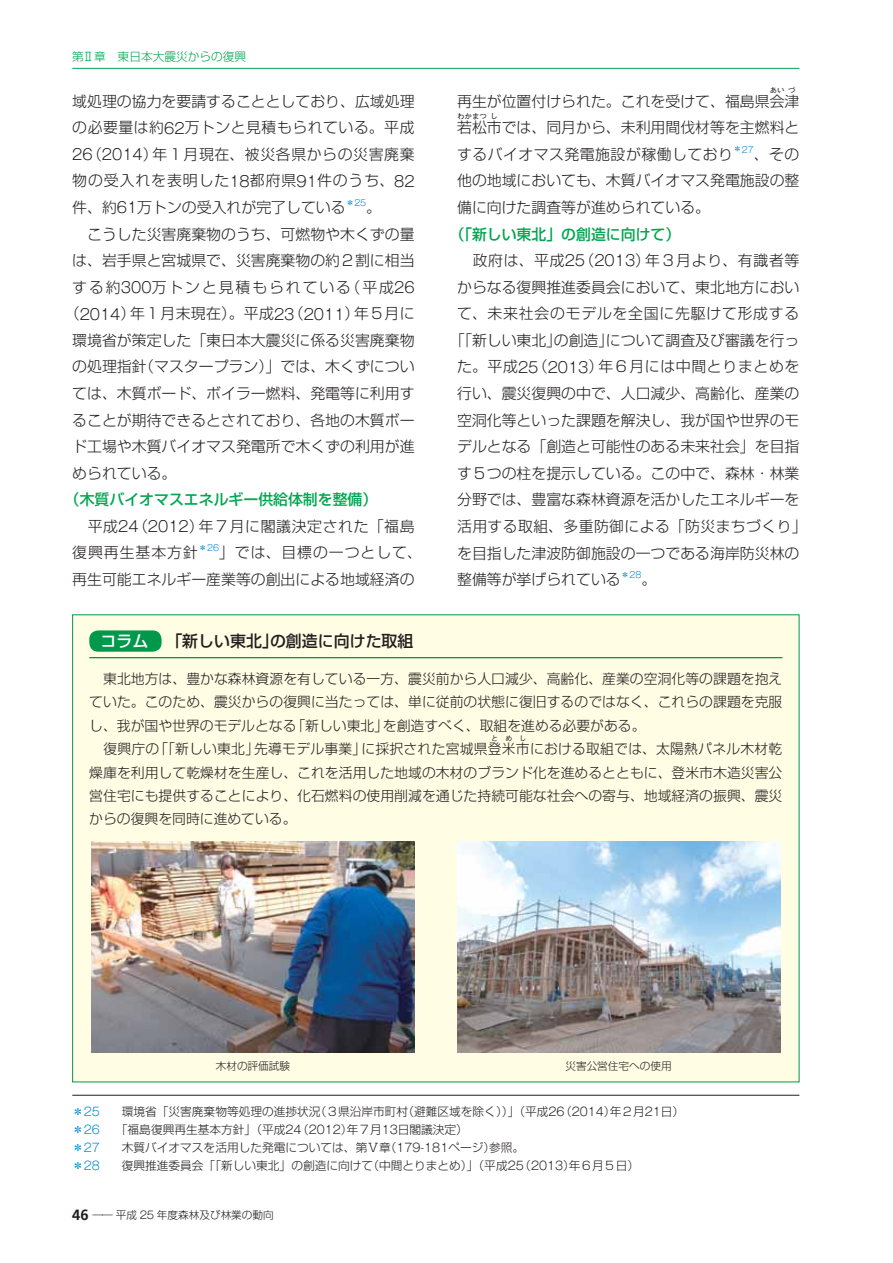
<style>
.page{position:relative;width:893px;height:1263px;background:#fff}
.page>*{position:absolute;margin:0;border:0;box-sizing:border-box;transform-origin:0 0}
.t1{font:15.9px "Shin Go Pro Medium 90 pv RKSJ H";color:#231f20}
.t2{font:14.85px/26.5px "Shin Go Pro Light 90 pv RKSJ H";color:#231f20;text-align:justify}
.t3{font:14.85px/26.5px "Shin Go Pro Light 90 pv RKSJ H";letter-spacing:.04em;color:#231f20}
.t4{font:14.85px "Shin Go Pro Medium 90 pv RKSJ H";color:#00a650}
.t5{font:14.85px "Shin Go Pro Light 90 pv RKSJ H";letter-spacing:.02em;color:#231f20}
.t6{font:14.85px "Shin Go Pro Light 90 pv RKSJ H";letter-spacing:.045em;color:#231f20}
.t7{font:14.85px "Shin Go Pro Light 90 pv RKSJ H";letter-spacing:.125em;color:#231f20}
.t8{font:14.85px "Shin Go Pro Light 90 pv RKSJ H";letter-spacing:.025em;color:#231f20}
.t9{font:14.85px "Shin Go Pro Light 90 pv RKSJ H";letter-spacing:.05em;color:#231f20}
.t10{font:14.85px "Shin Go Pro Light 90 pv RKSJ H";letter-spacing:.03em;color:#231f20}
.t11{font:13.8px/23.4px "Shin Go Pro Light 90 pv RKSJ H";letter-spacing:.005em;color:#231f20}
.t12{font:11.7px "Shin Go Pro Light 90 pv RKSJ H";color:#231f20}
.t13{font:11.7px "Shin Go Pro Light 90 pv RKSJ H";color:#00a650}
.t14{font:11.7px "Gothic MB101 Pro Light 90 pv RKSJ H";color:#0089cf}
.t15{font:10.65px "Shin Go Pro Light 90 pv RKSJ H";color:#231f20}
.t16{font:8.7px "Gothic MB101 Pro Light 90 pv RKSJ H";color:#0089cf}
.t17{font:7.5px "Shin Go Pro Light 90 pv RKSJ H";color:#231f20}
.t18{font:6.9px "Shin Go Pro Light 90 pv RKSJ H";color:#231f20}
.s1{font-family:"Gothic MB101 Pro Light 90 pv RKSJ H"}
.s2{font-family:"Shin Go Pro Light 90 pv RKSJ H"}
.s3{color:#fff}
.s4{font-family:"Frutiger";font-weight:700;font-size:14.85px}
</style>
<div class="page">
<hr style="left:72px;top:68px;width:727px;height:1px;background:#00a650">
<hr style="left:72px;top:1095px;width:727px;height:1px;background:#231f20">
<div style="left:73px;top:615px;width:726px;height:467px;background:#fffde4"></div>
<div style="left:89px;top:630px;width:73px;height:22px;background:#00994b;border-radius:9px"></div>
<hr style="left:89px;top:657px;width:693px;height:1px;background:#00994b">
<img style="left:91px;top:842px;width:323px;height:210px">
<img style="left:457px;top:842px;width:323px;height:210px">
<p class="t13" style="left:72px;top:53px;width:175px">第Ⅱ章　東日本大震災からの復興</p>
<p class="t2" style="left:72px;top:90px;width:344px">域処理の協力を要請することとしており、広域処理の必要量は約<span class="s1">62</span>万トンと見積もられている。平成<span class="s1">26</span>（<span class="s1">2014</span>）年１月現在、被災各県からの災害廃棄物の受入れを表明した<span class="s1">18</span>都府県<span class="s1">91</span>件のうち、<span class="s1">82</span>件、約<span class="s1">61</span>万トンの受入れが完了している</p>
<p class="t16" style="left:346px;top:199px;width:22px"><span class="s2">＊</span>25</p>
<p class="t2" style="left:366px;top:196px;width:16px">。</p>
<p class="t2" style="left:72px;top:223px;width:344px">　こうした災害廃棄物のうち、可燃物や木くずの量</p>
<p class="t2" style="left:72px;top:249px;width:344px">は、岩手県と宮城県で、災害廃棄物の約２割に相当</p>
<p class="t7" style="left:72px;top:282px;width:344px">する約<span class="s1">300</span>万トンと見積もられている（平成<span class="s1">26</span></p>
<p class="t5" style="left:65px;top:308px;width:351px">（<span class="s1">2014</span>）年１月末現在）。平成<span class="s1">23</span>（<span class="s1">2011</span>）年５月に</p>
<p class="t2" style="left:72px;top:329px;width:344px">環境省が策定した「東日本大震災に係る災害廃棄物</p>
<p class="t2" style="left:72px;top:356px;width:344px">の処理指針（マスタープラン）」では、木くずについ</p>
<p class="t2" style="left:72px;top:382px;width:344px">ては、木質ボード、ボイラー燃料、発電等に利用す</p>
<p class="t2" style="left:72px;top:409px;width:344px">ることが期待できるとされており、各地の木質ボー</p>
<p class="t2" style="left:72px;top:435px;width:344px">ド工場や木質バイオマス発電所で木くずの利用が進</p>
<p class="t2" style="left:72px;top:462px;width:106px">められている。</p>
<p class="t4" style="left:65px;top:494px;width:314px">（木質バイオマスエネルギー供給体制を整備）</p>
<p class="t3" style="left:72px;top:515px;width:344px">　平成<span class="s1">24</span>（<span class="s1">2012</span>）年７月に閣議決定された「福島復興再生基本方針</p>
<p class="t16" style="left:198px;top:545px;width:22px"><span class="s2">＊</span>26</p>
<p class="t2" style="left:72px;top:542px;width:351px;text-indent:147px">」では、目標の一つとして、再生可能エネルギー産業等の創出による地域経済の</p>
<p class="t17" style="left:770px;top:87px;width:16px">あい</p>
<p class="t17" style="left:788px;top:87px;width:9px">づ</p>
<p class="t2" style="left:457px;top:116px;width:344px">若松市では、同月から、未利用間伐材等を主燃料と</p>
<p class="t2" style="left:457px;top:90px;width:344px">再生が位置付けられた。これを受けて、福島県会津</p>
<p class="t17" style="left:457px;top:114px;width:31px">わかまつ</p>
<p class="t17" style="left:491px;top:114px;width:9px">し</p>
<p class="t10" style="left:457px;top:149px;width:277px">するバイオマス発電施設が稼働しており</p>
<p class="t16" style="left:733px;top:146px;width:22px"><span class="s2">＊</span>27</p>
<p class="t2" style="left:457px;top:143px;width:344px;text-indent:297px">、その他の地域においても、木質バイオマス発電施設の整備に向けた調査等が進められている。</p>
<p class="t4" style="left:450px;top:228px;width:232px">（「新しい東北」の創造に向けて）</p>
<p class="t6" style="left:457px;top:255px;width:344px">　政府は、平成<span class="s1">25</span>（<span class="s1">2013</span>）年３月より、有識者等</p>
<p class="t2" style="left:457px;top:276px;width:344px">からなる復興推進委員会において、東北地方におい</p>
<p class="t9" style="left:457px;top:308px;width:344px">て、未来社会のモデルを全国に先駆けて形成する</p>
<p class="t2" style="left:450px;top:329px;width:351px">「「新しい東北」の創造」について調査及び審議を行っ</p>
<p class="t3" style="left:457px;top:356px;width:344px">た。平成<span class="s1">25</span>（<span class="s1">2013</span>）年６月には中間とりまとめを</p>
<p class="t2" style="left:457px;top:382px;width:344px">行い、震災復興の中で、人口減少、高齢化、産業の</p>
<p class="t2" style="left:457px;top:409px;width:344px">空洞化等といった課題を解決し、我が国や世界のモ</p>
<p class="t2" style="left:457px;top:435px;width:344px">デルとなる「創造と可能性のある未来社会」を目指</p>
<p class="t2" style="left:457px;top:462px;width:344px">す５つの柱を提示している。この中で、森林・林業</p>
<p class="t2" style="left:457px;top:488px;width:344px">分野では、豊富な森林資源を活かしたエネルギーを</p>
<p class="t8" style="left:457px;top:521px;width:351px">活用する取組、多重防御による「防災まちづくり」</p>
<p class="t2" style="left:457px;top:542px;width:344px">を目指した津波防御施設の一つである海岸防災林の</p>
<p class="t2" style="left:457px;top:568px;width:165px">整備等が挙げられている</p>
<p class="t16" style="left:621px;top:571px;width:22px"><span class="s2">＊</span>28</p>
<p class="t2" style="left:641px;top:568px;width:16px">。</p>
<p class="t1" style="left:101px;top:635px;width:314px"><span class="s3">コラム</span> 「新しい東北」の創造に向けた取組</p>
<p class="t11" style="left:89px;top:669px;width:695px">　東北地方は、豊かな森林資源を有している一方、震災前から人口減少、高齢化、産業の空洞化等の課題を抱えていた。このため、震災からの復興に当たっては、単に従前の状態に復旧するのではなく、これらの課題を克服し、我が国や世界のモデルとなる「新しい東北」を創造すべく、取組を進める必要がある。<br>　復興庁の「「新しい東北」先導モデル事業」に採択された宮城県登米市における取組では、太陽熱パネル木材乾</p>
<p class="t18" style="left:491px;top:736px;width:8px">と</p>
<p class="t18" style="left:505px;top:736px;width:8px">め</p>
<p class="t18" style="left:519px;top:736px;width:8px">し</p>
<p class="t11" style="left:89px;top:762px;width:695px;text-align:justify">燥庫を利用して乾燥材を生産し、これを活用した地域の木材のブランド化を進めるとともに、登米市木造災害公営住宅にも提供することにより、化石燃料の使用削減を通じた持続可能な社会への寄与、地域経済の振興、震災からの復興を同時に進めている。</p>
<p class="t15" style="left:216px;top:1062px;width:76px">木材の評価試験</p>
<p class="t15" style="left:565px;top:1062px;width:108px">災害公営住宅への使用</p>
<p class="t14" style="left:72px;top:1107px;width:29px"><span class="s2">＊</span>25</p>
<p class="t12" style="left:122px;top:1107px;width:564px">環境省「災害廃棄物等処理の進捗状況（３県沿岸市町村（避難区域を除く））」（平成<span class="s1">26</span>（<span class="s1">2014</span>）年２月<span class="s1">21</span>日）</p>
<p class="t14" style="left:72px;top:1125px;width:29px"><span class="s2">＊</span>26</p>
<p class="t12" style="left:116px;top:1125px;width:354px">「福島復興再生基本方針」（平成<span class="s1">24</span>（<span class="s1">2012</span>）年７月<span class="s1">13</span>日閣議決定）</p>
<p class="t14" style="left:72px;top:1143px;width:29px"><span class="s2">＊</span>27</p>
<p class="t12" style="left:122px;top:1143px;width:404px">木質バイオマスを活用した発電については、第Ⅴ章（<span class="s1">179-181</span>ページ）参照。</p>
<p class="t14" style="left:72px;top:1161px;width:29px"><span class="s2">＊</span>28</p>
<p class="t12" style="left:122px;top:1161px;width:519px">復興推進委員会「「新しい東北」の創造に向けて（中間とりまとめ）」（平成<span class="s1">25</span>（<span class="s1">2013</span>）年６月５日）</p>
<p class="t15" style="left:72px;top:1211px;width:203px"><span class="s4">46</span> ｜｜平成 <span class="s1">25</span> 年度森林及び林業の動向</p>
</div>
